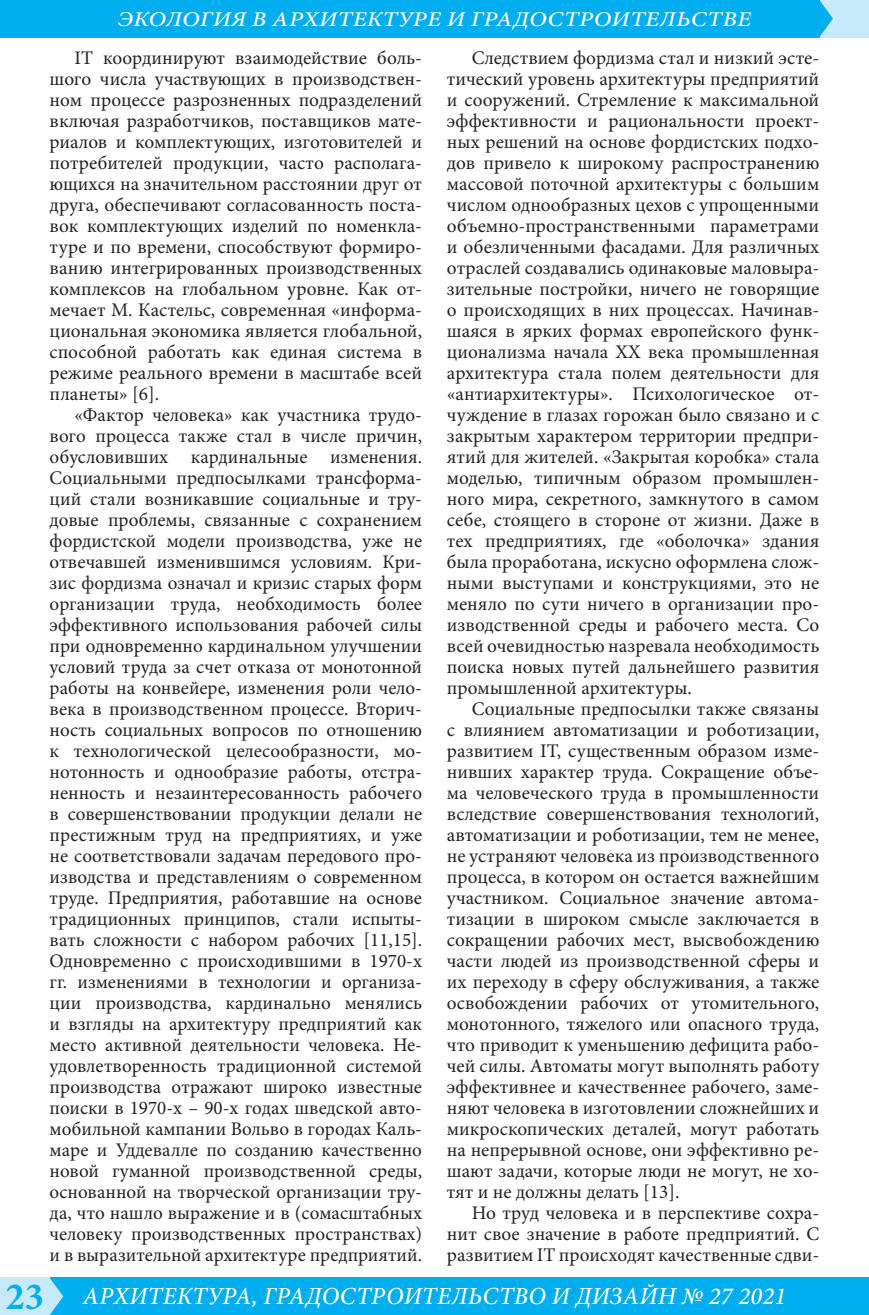
<style>
.page{position:relative;width:869px;height:1315px;background:#fff}
.page>*{position:absolute;margin:0;border:0;box-sizing:border-box;transform-origin:0 0}
.t1{font:italic 500 24.5px "Minion Pro";letter-spacing:.01em;color:#fff}
.t2{font:italic 500 21px "Minion Pro";letter-spacing:.01em;color:#fff;scale:1.17 1}
.t3{font:19.25px/21px "Minion Pro";color:#231f20;text-align:justify}
.s1{font-weight:700;font-style:normal;font-size:38.5px;color:#00aeef}
</style>
<div class="page">
<div style="left:46px;top:1277px;width:822px;height:38px;background:#00aeef"></div>
<div style="left:819px;top:0;width:49px;height:37px;background:#c6eafa"></div>
<div style="left:0;top:1277px;width:50px;height:38px;background:#c6eafa"></div>
<div style="left:0;top:0;width:819px;height:37px;background:#00aeef"></div>
<svg style="left:50px;top:1278px;width:13px;height:37px"></svg>
<svg style="left:819px;top:0;width:13px;height:37px"></svg>
<p class="t2" style="left:118px;top:5px;width:542px">ЭКОЛОГИЯ В АРХИТЕКТУРЕ И ГРАДОСТРОИТЕЛЬСТВЕ</p>
<p class="t3" style="left:50px;top:47px;width:374px;text-indent:25px">IT координируют взаимодействие боль&shy;шого числа участвующих в производствен&shy;ном процессе разрозненных подразделений включая разработчиков, поставщиков мате&shy;риалов и комплектующих, изготовителей и потребителей продукции, часто располага&shy;ющихся на значительном расстоянии друг от друга, обеспечивают согласованность поста&shy;вок комплектующих изделий по номенкла&shy;туре и по времени, способствуют формиро&shy;ванию интегрированных производственных комплексов на глобальном уровне. Как от&shy;мечает М. Кастельс, современная «информа&shy;циональная экономика является глобальной, способной работать как единая система в режиме реального времени в масштабе всей планеты» [6].</p>
<p class="t3" style="left:50px;top:404px;width:374px;text-indent:25px">«Фактор человека» как участника трудо&shy;вого процесса также стал в числе причин, обусловивших кардинальные изменения.<br>Социальными предпосылками трансформа&shy;ций стали возникавшие социальные и тру&shy;довые проблемы, связанные с сохранением фордистской модели производства, уже не отвечавшей изменившимся условиям. Кри&shy;зис фордизма означал и кризис старых форм организации труда, необходимость более эффективного использования рабочей силы при одновременно кардинальном улучшении условий труда за счет отказа от монотонной работы на конвейере, изменения роли чело&shy;века в производственном процессе. Вторич&shy;ность социальных вопросов по отношению к технологической целесообразности, мо&shy;нотонность и однообразие работы, отстра&shy;ненность и незаинтересованность рабочего в совершенствовании продукции делали не престижным труд на предприятиях, и уже не соответствовали задачам передового про&shy;изводства и представлениям о современном труде. Предприятия, работавшие на основе традиционных принципов, стали испыты&shy;вать сложности с набором рабочих [11,15].<br>Одновременно с происходившими в 1970-х гг. изменениями в технологии и организа&shy;ции производства, кардинально менялись и взгляды на архитектуру предприятий как место активной деятельности человека. Не&shy;удовлетворенность традиционной системой производства отражают широко известные поиски в 1970-х – 90-х годах шведской авто&shy;мобильной кампании Вольво в городах Каль&shy;маре и Уддевалле по созданию качественно новой гуманной производственной среды, основанной на творческой организации тру&shy;да, что нашло выражение и в (сомасштабных человеку производственных пространствах) и в выразительной архитектуре предприятий.</p>
<p class="t3" style="left:446px;top:47px;width:374px;text-indent:25px">Следствием фордизма стал и низкий эсте&shy;тический уровень архитектуры предприятий и сооружений. Стремление к максимальной эффективности и рациональности проект&shy;ных решений на основе фордистских подхо&shy;дов привело к широкому распространению массовой поточной архитектуры с большим числом однообразных цехов с упрощенными объемно-пространственными параметрами и обезличенными фасадами. Для различных отраслей создавались одинаковые маловыра&shy;зительные постройки, ничего не говорящие о происходящих в них процессах. Начинав&shy;шаяся в ярких формах европейского функ&shy;ционализма начала ХХ века промышленная архитектура стала полем деятельности для «антиархитектуры». Психологическое от&shy;чуждение в глазах горожан было связано и с закрытым характером территории предпри&shy;ятий для жителей. «Закрытая коробка» стала моделью, типичным образом промышлен&shy;ного мира, секретного, замкнутого в самом себе, стоящего в стороне от жизни. Даже в тех предприятиях, где «оболочка» здания была проработана, искусно оформлена слож&shy;ными выступами и конструкциями, это не меняло по сути ничего в организации про&shy;изводственной среды и рабочего места. Со всей очевидностью назревала необходимость поиска новых путей дальнейшего развития промышленной архитектуры.</p>
<p class="t3" style="left:446px;top:698px;width:374px;text-indent:25px">Социальные предпосылки также связаны с влиянием автоматизации и роботизации, развитием IT, существенным образом изме&shy;нивших характер труда. Сокращение объе&shy;ма человеческого труда в промышленности вследствие совершенствования технологий, автоматизации и роботизации, тем не менее, не устраняют человека из производственного процесса, в котором он остается важнейшим участником. Социальное значение автома&shy;тизации в широком смысле заключается в сокращении рабочих мест, высвобождению части людей из производственной сферы и их переходу в сферу обслуживания, а также освобождении рабочих от утомительного, монотонного, тяжелого или опасного труда, что приводит к уменьшению дефицита рабо&shy;чей силы. Автоматы могут выполнять работу эффективнее и качественнее рабочего, заме&shy;няют человека в изготовлении сложнейших и микроскопических деталей, могут работать на непрерывной основе, они эффективно ре&shy;шают задачи, которые люди не могут, не хо&shy;тят и не должны делать [13].</p>
<p class="t3" style="left:446px;top:1202px;width:374px;text-indent:25px">Но труд человека и в перспективе сохра&shy;нит свое значение в работе предприятий. С развитием IT происходят качественные сдви-</p>
<p class="t1" style="left:6px;top:1279px;width:781px"><span class="s1">23</span> АРХИТЕКТУРА, ГРАДОСТРОИТЕЛЬСТВО И ДИЗАЙН № 27 2021</p>
</div>
